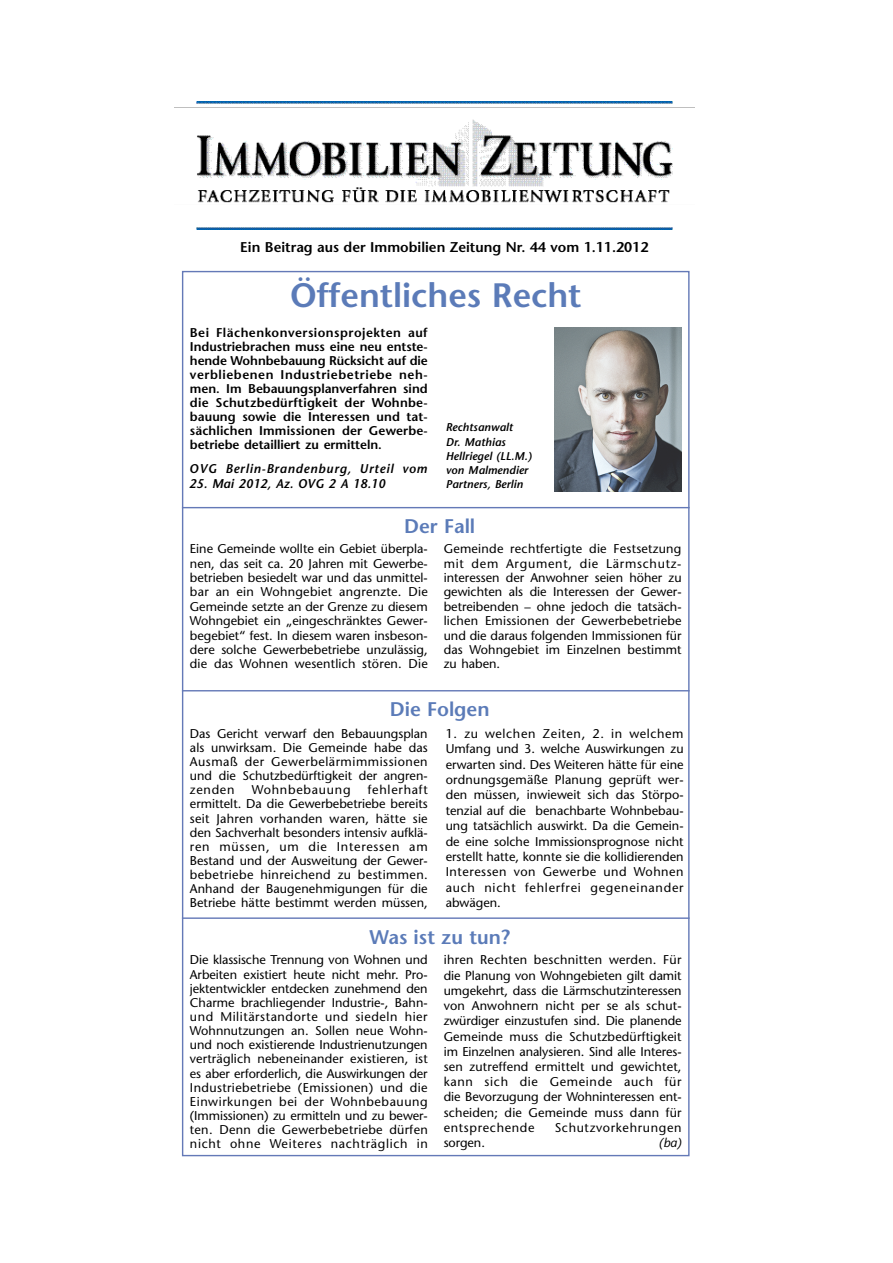
<style>
.page{position:relative;width:893px;height:1263px;background:#fff}
.page>*{position:absolute;margin:0;border:0;box-sizing:border-box;transform-origin:0 0}
.t1{font:600 33.9px "Stone Sans";color:#5b7bb8}
.t2{font:600 19.8px "Stone Sans";color:#5b7bb8}
.t3{font:600 14.1px "Stone Sans";color:#000}
.t4{font:12.75px/14.1px "Stone Sans";letter-spacing:.015em;color:#000;text-align:justify}
.t5{font:600 12.75px/14.1px "Stone Sans";letter-spacing:-.005em;color:#000;text-align:justify}
.t6{font:italic 600 12.75px "Stone Sans";letter-spacing:.055em;color:#000}
.t7{font:italic 600 12.75px "Stone Sans";color:#000}
.t8{font:12.75px "Stone Sans";letter-spacing:.05em;color:#000}
.t9{font:12.75px "Stone Sans";letter-spacing:.055em;color:#000}
.t10{font:italic 12.75px "Stone Sans";color:#000}
.t11{font:italic 600 11.25px/14.1px "Stone Sans";letter-spacing:.005em;color:#000}
</style>
<div class="page">
<img style="left:175px;top:102px;width:519px;height:127px">
<hr style="left:182px;top:507px;width:508px;height:1px;background:#6479b7">
<hr style="left:182px;top:690px;width:508px;height:1px;background:#6479b7">
<hr style="left:182px;top:917px;width:508px;height:2px;background:#6479b7">
<img style="left:554px;top:327px;width:128px;height:164px">
<p class="t3" style="left:240px;top:242px;width:410px">Ein Beitrag aus der Immobilien Zeitung Nr. 44 vom 1.11.2012</p>
<h1 class="t1" style="left:290px;top:282px;width:293px">Öffentliches Recht</h1>
<p class="t5" style="left:190px;top:326px;width:239px">Bei Flächenkonversionsprojekten auf Industriebrachen muss eine neu entste&shy;hende Wohnbebauung Rücksicht auf die verbliebenen Industriebetriebe neh&shy;men. Im Bebauungsplanverfahren sind die Schutzbedürftigkeit der Wohnbe&shy;bauung sowie die Interessen und tat&shy;sächlichen Immissionen der Gewerbe&shy;betriebe detailliert zu ermitteln.</p>
<p class="t6" style="left:189px;top:464px;width:239px">OVG Berlin-Brandenburg, Urteil vom</p>
<p class="t7" style="left:189px;top:478px;width:198px">25. Mai 2012, Az. OVG 2 A 18.10</p>
<p class="t11" style="left:446px;top:422px;width:87px">Rechtsanwalt<br>Dr. Mathias<br>Hellriegel (LL.M.) von Malmendier<br>Partners, Berlin</p>
<h2 class="t2" style="left:404px;top:519px;width:73px">Der Fall</h2>
<p class="t4" style="left:190px;top:543px;width:239px">Eine Gemeinde wollte ein Gebiet überpla&shy;nen, das seit ca. 20 Jahren mit Gewerbe&shy;betrieben besiedelt war und das unmittel&shy;bar an ein Wohngebiet angrenzte. Die Gemeinde setzte an der Grenze zu diesem Wohngebiet ein „eingeschränktes Gewer&shy;begebiet“ fest. In diesem waren insbeson&shy;dere solche Gewerbebetriebe unzulässig, die das Wohnen wesentlich stören. Die</p>
<p class="t4" style="left:444px;top:543px;width:239px">Gemeinde rechtfertigte die Festsetzung mit dem Argument, die Lärmschutz&shy;interessen der Anwohner seien höher zu gewichten als die Interessen der Gewer&shy;betreibenden – ohne jedoch die tatsäch&shy;lichen Emissionen der Gewerbebetriebe und die daraus folgenden Immissionen für das Wohngebiet im Einzelnen bestimmt zu haben.</p>
<h2 class="t2" style="left:390px;top:702px;width:101px">Die Folgen</h2>
<p class="t4" style="left:190px;top:728px;width:239px">Das Gericht verwarf den Bebauungsplan als unwirksam. Die Gemeinde habe das Ausmaß der Gewerbelärmimmissionen und die Schutzbedürftigkeit der angren&shy;zenden</p>
<p class="t4" style="left:190px;top:784px;width:239px;text-indent:178px">fehlerhaft ermittelt. Da die Gewerbebetriebe bereits seit Jahren vorhanden waren, hätte sie den Sachverhalt besonders intensiv aufklä&shy;ren müssen, um die Interessen am Bestand und der Ausweitung der Gewer&shy;bebetriebe hinreichend zu bestimmen.<br>Anhand der Baugenehmigungen für die Betriebe hätte bestimmt werden müssen,</p>
<p class="t9" style="left:252px;top:785px;width:100px">Wohnbebauung</p>
<p class="t4" style="left:446px;top:727px;width:239px;line-height:15.5px">1. zu welchen Zeiten, 2. in welchem Umfang und 3. welche Auswirkungen zu erwarten sind. Des Weiteren hätte für eine ordnungsgemäße Planung geprüft wer&shy;den müssen, inwieweit sich das Störpo&shy;tenzial auf die benachbarte Wohnbebau&shy;ung tatsächlich auswirkt. Da die Gemein&shy;de eine solche Immissionsprognose nicht erstellt hatte, konnte sie die kollidierenden Interessen von Gewerbe und Wohnen auch nicht fehlerfrei gegeneinander abwägen.</p>
<h2 class="t2" style="left:369px;top:929px;width:142px">Was ist zu tun?</h2>
<p class="t4" style="left:190px;top:954px;width:239px">Die klassische Trennung von Wohnen und Arbeiten existiert heute nicht mehr. Pro&shy;jektentwickler entdecken zunehmend den Charme brachliegender Industrie-, Bahn&shy;und Militärstandorte und siedeln hier Wohnnutzungen an. Sollen neue Wohn&shy;und noch existierende Industrienutzungen verträglich nebeneinander existieren, ist es aber erforderlich, die Auswirkungen der Industriebetriebe (Emissionen) und die Einwirkungen bei der Wohnbebauung (Immissionen) zu ermitteln und zu bewer&shy;ten. Denn die Gewerbebetriebe dürfen nicht ohne Weiteres nachträglich in</p>
<p class="t4" style="left:444px;top:954px;width:239px;line-height:15.1px">ihren Rechten beschnitten werden. Für die Planung von Wohngebieten gilt damit umgekehrt, dass die Lärmschutzinteressen von Anwohnern nicht per se als schut&shy;zwürdiger einzustufen sind. Die planende Gemeinde muss die Schutzbedürftigkeit im Einzelnen analysieren. Sind alle Interes&shy;sen zutreffend ermittelt und gewichtet, kann sich die Gemeinde auch für die Bevorzugung der Wohninteressen ent&shy;scheiden; die Gemeinde muss dann für entsprechende</p>
<p class="t8" style="left:555px;top:1122px;width:128px">Schutzvorkehrungen</p>
<p class="t4" style="left:444px;top:1137px;width:43px">sorgen.</p>
<p class="t10" style="left:659px;top:1138px;width:24px">(ba)</p>
</div>
